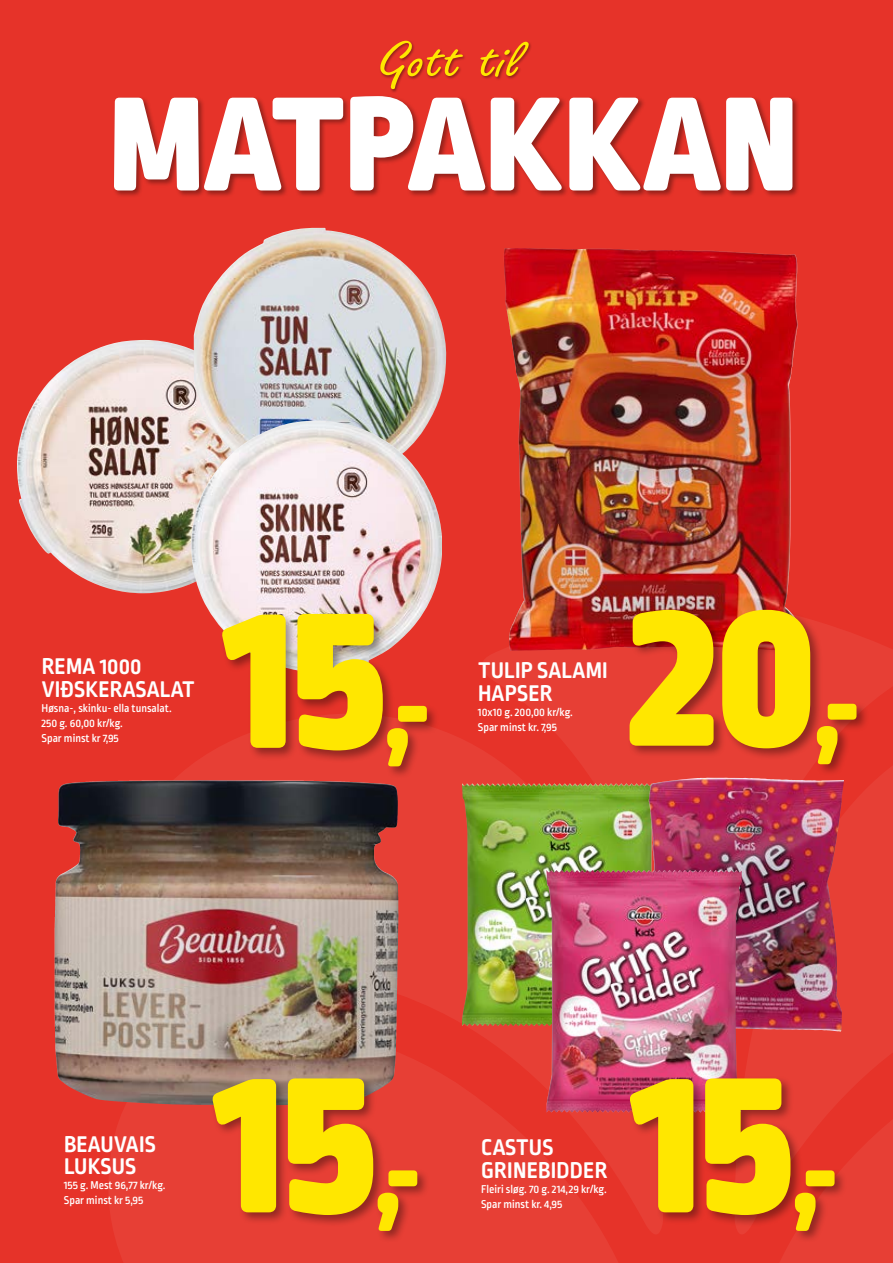
<style>
.page{position:relative;width:893px;height:1263px;background:#e63329}
.page>*{position:absolute;margin:0;border:0;box-sizing:border-box;transform-origin:0 0}
.t1{font:900 221.7px "Ropa Soft Pro";color:#ffe700}
.t2{font:900 141.75px "Ropa Soft Pro";letter-spacing:.01em;color:#fff}
.t3{font:900 115.2px "Ropa Soft Pro";color:#ffe700}
.t4{font:italic 55.35px "Freestyle Script";color:#ffe700;scale:1.32 1}
.t5{font:700 24px/22.5px "Ropa Soft Pro";letter-spacing:.01em;color:#fff}
.t6{font:500 12px/15px "Ropa Soft Pro";color:#fff}
.s1{font-size:221.7px}
.s2{font-size:115.2px}
</style>
<div class="page">
<svg style="left:780px;top:1251px;width:113px;height:12px"></svg>
<svg style="left:717px;top:1025px;width:176px;height:226px;fill:#e73f35"></svg>
<div style="left:120px;top:1251px;width:498px;height:12px;background:#e73f35"></div>
<img style="left:100px;top:730px;width:580px;height:521px">
<img style="left:465px;top:640px;width:428px;height:385px">
<div style="left:113px;top:95px;width:687px;height:103px;background:#000;opacity:.37"></div>
<div style="left:379px;top:40px;width:154px;height:53px;background:#000;opacity:.37"></div>
<img style="left:17px;top:340px;width:177px;height:253px">
<img style="left:194px;top:228px;width:253px;height:193px">
<img style="left:191px;top:421px;width:251px;height:205px">
<div style="left:220px;top:611px;width:219px;height:168px;background:#000;opacity:.37"></div>
<img style="left:504px;top:248px;width:294px;height:404px">
<div style="left:627px;top:607px;width:242px;height:170px;background:#000;opacity:.37"></div>
<img style="left:58px;top:780px;width:148px;height:83px">
<div style="left:210px;top:1076px;width:220px;height:167px;background:#000;opacity:.37"></div>
<img style="left:499px;top:783px;width:127px;height:3px">
<img style="left:648px;top:778px;width:194px;height:253px">
<img style="left:582px;top:870px;width:128px;height:3px">
<div style="left:627px;top:1076px;width:220px;height:167px;background:#000;opacity:.37"></div>
<h3 class="t4" style="left:382px;top:31px;width:110px">Gott til</h3>
<h2 class="t2" style="left:110px;top:59px;width:688px">MATPAKKAN</h2>
<h3 class="t5" style="left:42px;top:656px;width:155px">REMA 1000<br>VIÐSKERASALAT</h3>
<p class="t6" style="left:42px;top:701px;width:132px">Høsna-, skinku- ella tunsalat.<br>250 g. 60,00 kr/kg.<br>Spar minst kr 7,95</p>
<h3 class="t3" style="left:385px;top:640px;width:475px">,- <span class="s1">20</span>,-</h3>
<h1 class="t1" style="left:222px;top:542px;width:165px">15</h1>
<h3 class="t5" style="left:478px;top:660px;width:131px">TULIP SALAMI<br>HAPSER</h3>
<p class="t6" style="left:478px;top:705px;width:97px">10x10 g. 200,00 kr/kg.</p>
<p class="t6" style="left:478px;top:720px;width:81px">Spar minst kr. 7,95</p>
<h3 class="t5" style="left:64px;top:1134px;width:93px">BEAUVAIS<br>LUKSUS</h3>
<p class="t6" style="left:64px;top:1178px;width:103px">155 g. Mest 96,77 kr/kg.<br>Spar minst kr 5,95</p>
<h1 class="t1" style="left:213px;top:1006px;width:208px">15<span class="s2">,-</span></h1>
<h3 class="t5" style="left:481px;top:1137px;width:128px">CASTUS<br>GRINEBIDDER</h3>
<p class="t6" style="left:481px;top:1182px;width:127px">Fleiri sløg. 70 g. 214,29 kr/kg.<br>Spar minst kr. 4,95</p>
<h1 class="t1" style="left:630px;top:1006px;width:208px">15<span class="s2">,-</span></h1>
</div>
